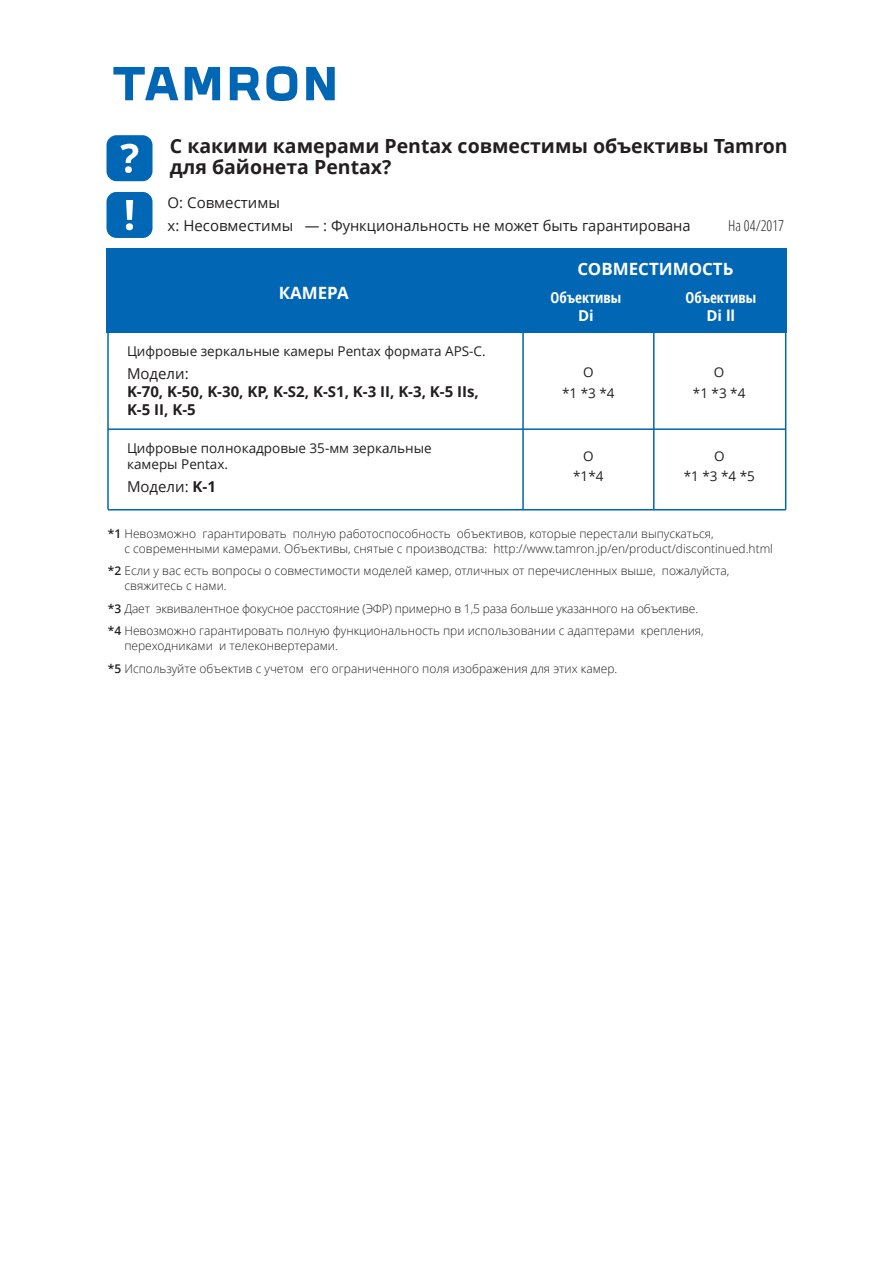
<style>
.page{position:relative;width:893px;height:1263px;background:#fff}
.page>*{position:absolute;margin:0;border:0;box-sizing:border-box;transform-origin:0 0}
.t1{font:700 19.5px/21px "Open Sans";color:#231f20}
.t2{font:700 16.95px "Open Sans";color:#fff}
.t3{font:15px/22.5px "Open Sans";color:#231f20}
.t4{font:700 15px/18px "Open Sans";color:#231f20}
.t5{font:700 15px/18px "Open Sans Condensed";color:#fff;text-align:center}
.t6{font:300 15px "Open Sans Condensed";color:#231f20}
.t7{font:13.5px/20.7px "Open Sans";color:#231f20;text-align:center}
.t8{font:300 12px/15px "Open Sans";color:#231f20}
.s1{font-family:"Open Sans"}
.s2{font-weight:400}
.s3{font-weight:700}
.s4{font-weight:600}
</style>
<div class="page">
<svg style="left:113px;top:66px;width:222px;height:35px"></svg>
<div style="left:106px;top:135px;width:46px;height:46px;background:#0166b3;border-radius:10px"></div>
<svg style="left:120px;top:144px;width:18px;height:29px"></svg>
<div style="left:107px;top:192px;width:45px;height:46px;background:#0166b3;border-radius:10px"></div>
<svg style="left:126px;top:200px;width:7px;height:30px"></svg>
<div style="left:106px;top:248px;width:680px;height:85px;background:#0166b3"></div>
<hr style="left:107px;top:310px;width:2px;height:199px;background:#0166b3">
<hr style="left:785px;top:310px;width:1px;height:200px;background:#0166b3">
<hr style="left:522px;top:310px;width:2px;height:199px;background:#0166b3">
<hr style="left:653px;top:310px;width:1px;height:199px;background:#0166b3">
<hr style="left:108px;top:428px;width:678px;height:2px;background:#0166b3">
<hr style="left:108px;top:509px;width:678px;height:1px;background:#0166b3">
<p class="t1" style="left:170px;top:135px;width:619px">С какими камерами Pentax совместимы объективы Tamron для байонета Pentax?</p>
<p class="t3" style="left:168px;top:191px;width:524px">O: Совместимы<br>x: Несовместимы — : Функциональность не может быть гарантирована</p>
<p class="t6" style="left:728px;top:215px;width:57px">На 04/2017</p>
<p class="t2" style="left:577px;top:257px;width:158px">СОВМЕСТИМОСТЬ</p>
<p class="t2" style="left:279px;top:281px;width:71px">КАМЕРА</p>
<p class="t5" style="left:551px;top:288px;width:72px">Объективы<br><span class="s1">Di</span></p>
<p class="t5" style="left:685px;top:288px;width:72px">Объективы<br><span class="s1">Di ll</span></p>
<p class="t7" style="left:127px;top:341px;width:360px">Цифровые зеркальные камеры Pentax формата APS-C.</p>
<p class="t4" style="left:127px;top:364px;width:353px"><span class="s2">Модели:<br></span>K-70, K-50, K-30, KP, K-S2, K-S1, K-3 II, K-3, K-5 IIs,<br>K-5 II, K-5</p>
<p class="t7" style="left:562px;top:361px;width:54px">O<br>*1 *3 *4</p>
<p class="t7" style="left:573px;top:445px;width:32px">O *1*4</p>
<p class="t7" style="left:684px;top:445px;width:73px">O<br>*1 *3 *4 *5</p>
<p class="t7" style="left:693px;top:361px;width:54px">O<br>*1 *3 *4</p>
<p class="t7" style="left:127px;top:440px;width:306px;line-height:16.2px;text-align:left">Цифровые полнокадровые 35-мм зеркальные камеры Pentax.</p>
<p class="t3" style="left:127px;top:475px;width:90px">Модели: <span class="s3">K-1</span></p>
<p class="t8" style="left:124px;top:525px;width:650px;text-indent:-16px"><span class="s4">*1</span> Невозможно гарантировать полную работоспособность объективов, которые перестали выпускаться,<br>с современными камерами. Объективы, снятые с производства: http://www.tamron.jp/en/product/discontinued.html</p>
<p class="t8" style="left:124px;top:563px;width:607px;text-indent:-16px"><span class="s4">*2</span> Если у вас есть вопросы о совместимости моделей камер, отличных от перечисленных выше, пожалуйста, свяжитесь с нами.</p>
<p class="t8" style="left:108px;top:597px;width:597px;line-height:22.5px"><span class="s4">*3</span> Дает эквивалентное фокусное расстояние (ЭФР) примерно в 1,5 раза больше указанного на объективе. <span class="s4">*4</span> Невозможно гарантировать полную функциональность при использовании с адаптерами крепления,</p>
<p class="t8" style="left:108px;top:634px;width:511px;line-height:22.5px;text-indent:16px">переходниками и телеконвертерами.<br><span class="s4">*5</span> Используйте объектив с учетом его ограниченного поля изображения для этих камер.</p>
</div>
